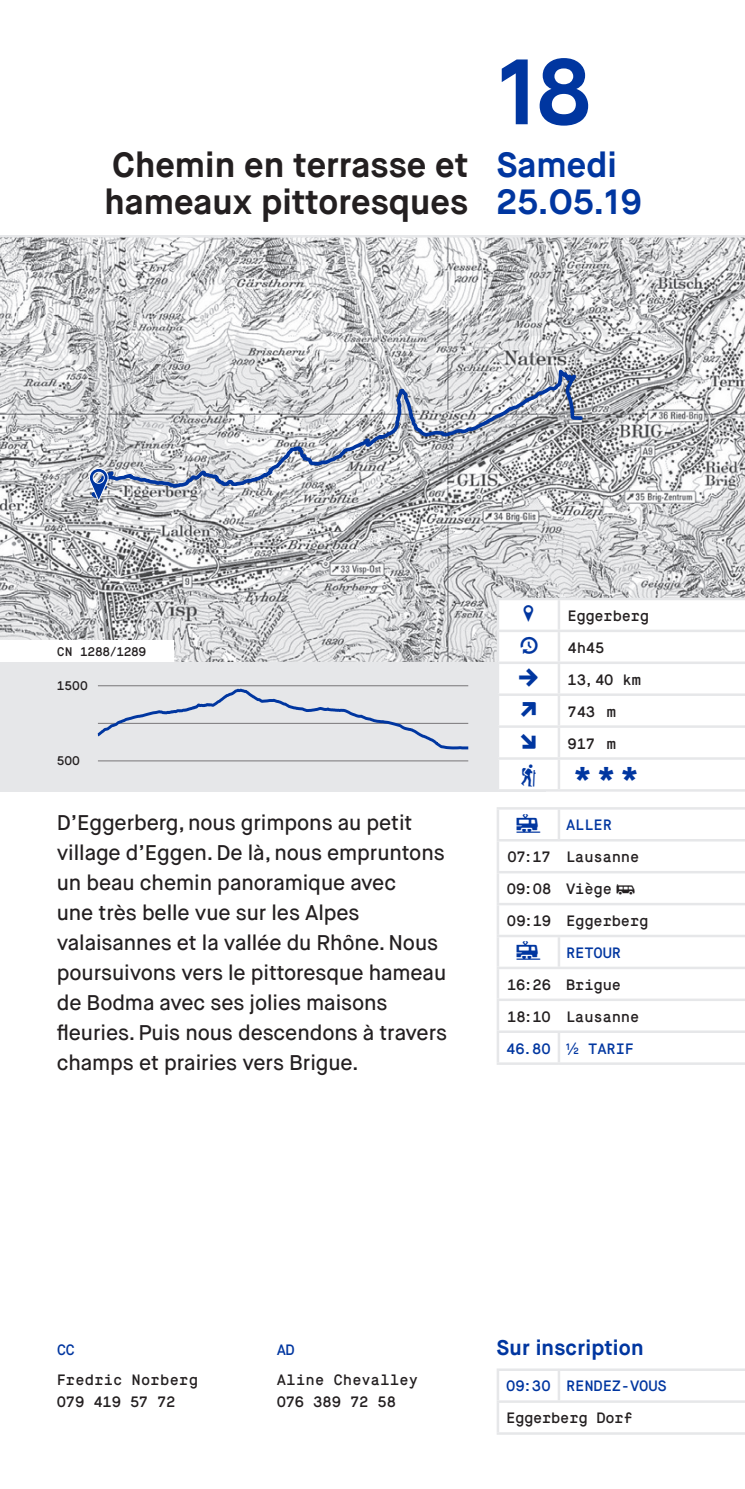
<style>
.page{position:relative;width:745px;height:1489px;background:#fff}
.page>*{position:absolute;margin:0;border:0;box-sizing:border-box;transform-origin:0 0}
.t1{font:700 92.5px "Maison Neue";color:#0036a0}
.t2{font:700 35px "Maison Neue";color:#231f20}
.t3{font:700 35px "Maison Neue";color:#0036a0}
.t4{font:30px "Tepu";color:#0036a0}
.t5{font:500 21.25px/30px "Maison Neue";letter-spacing:-.005em;color:#231f20}
.t6{font:700 21.25px "Maison Neue";letter-spacing:.01em;color:#0036a0}
.t7{font:15px "Maison Mono";letter-spacing:-.01em;color:#231f20}
.t8{font:15px "Maison Mono";letter-spacing:-.01em;color:#0036a0}
.t9{font:15px "Maison Mono";letter-spacing:.015em;color:#231f20}
.t10{font:15px "Maison Mono";letter-spacing:.01em;color:#231f20}
.t11{font:12.5px "Maison Mono";letter-spacing:-.01em;color:#231f20}
.s1{font-family:"Tepu";font-size:22.5px}
.s2{font-family:"Maison Neue";font-weight:500}
</style>
<div class="page">
<img style="left:0;top:237px;width:744px;height:424px">
<div style="left:0;top:661px;width:545px;height:130px;background:#e6e7e9"></div>
<hr style="left:98px;top:760px;width:370px;height:1px;background:#231f20">
<hr style="left:98px;top:685px;width:370px;height:1px;background:#231f20">
<svg style="left:98px;top:686px;width:370px;height:64px"></svg>
<svg style="left:86px;top:320px;width:498px;height:182px"></svg>
<svg style="left:91px;top:369px;width:491px;height:130px"></svg>
<svg style="left:89px;top:467px;width:20px;height:37px"></svg>
<hr style="left:496px;top:1370px;width:3px;height:30px;background:#e6e7e9">
<hr style="left:496px;top:1368px;width:62px;height:2px;background:#e6e7e9">
<hr style="left:557px;top:1370px;width:3px;height:30px;background:#e6e7e9">
<hr style="left:558px;top:1368px;width:186px;height:2px;background:#e6e7e9">
<hr style="left:496px;top:1402px;width:3px;height:29px;background:#e6e7e9">
<hr style="left:496px;top:1400px;width:62px;height:2px;background:#e6e7e9">
<hr style="left:496px;top:1431px;width:62px;height:3px;background:#e6e7e9">
<hr style="left:558px;top:1431px;width:186px;height:3px;background:#e6e7e9">
<hr style="left:558px;top:1400px;width:186px;height:2px;background:#e6e7e9">
<svg style="left:499px;top:600px;width:245px;height:189px"></svg>
<hr style="left:496px;top:600px;width:3px;height:29px;background:#e6e7e9">
<hr style="left:496px;top:632px;width:3px;height:29px;background:#e6e7e9">
<hr style="left:496px;top:597px;width:62px;height:3px;background:#e6e7e9">
<hr style="left:496px;top:629px;width:62px;height:3px;background:#e6e7e9">
<hr style="left:496px;top:661px;width:62px;height:3px;background:#e6e7e9">
<hr style="left:496px;top:693px;width:62px;height:3px;background:#e6e7e9">
<hr style="left:496px;top:725px;width:62px;height:2px;background:#e6e7e9">
<hr style="left:557px;top:600px;width:3px;height:29px;background:#e6e7e9">
<hr style="left:557px;top:632px;width:3px;height:29px;background:#e6e7e9">
<hr style="left:557px;top:664px;width:3px;height:29px;background:#e6e7e9">
<hr style="left:557px;top:696px;width:3px;height:29px;background:#e6e7e9">
<hr style="left:557px;top:727px;width:3px;height:30px;background:#e6e7e9">
<hr style="left:558px;top:597px;width:186px;height:3px;background:#e6e7e9">
<hr style="left:558px;top:629px;width:186px;height:3px;background:#e6e7e9">
<hr style="left:558px;top:661px;width:186px;height:3px;background:#e6e7e9">
<hr style="left:558px;top:693px;width:186px;height:3px;background:#e6e7e9">
<hr style="left:558px;top:725px;width:186px;height:2px;background:#e6e7e9">
<hr style="left:496px;top:757px;width:62px;height:2px;background:#e6e7e9">
<hr style="left:496px;top:789px;width:62px;height:2px;background:#e6e7e9">
<hr style="left:557px;top:759px;width:3px;height:30px;background:#e6e7e9">
<hr style="left:558px;top:757px;width:186px;height:2px;background:#e6e7e9">
<hr style="left:558px;top:789px;width:186px;height:2px;background:#e6e7e9">
<hr style="left:496px;top:809px;width:3px;height:30px;background:#e6e7e9">
<hr style="left:496px;top:807px;width:62px;height:2px;background:#e6e7e9">
<hr style="left:557px;top:809px;width:3px;height:30px;background:#e6e7e9">
<hr style="left:558px;top:807px;width:186px;height:2px;background:#e6e7e9">
<hr style="left:496px;top:841px;width:3px;height:29px;background:#e6e7e9">
<hr style="left:496px;top:873px;width:3px;height:29px;background:#e6e7e9">
<hr style="left:496px;top:905px;width:3px;height:29px;background:#e6e7e9">
<hr style="left:496px;top:1001px;width:3px;height:29px;background:#e6e7e9">
<hr style="left:496px;top:839px;width:62px;height:2px;background:#e6e7e9">
<hr style="left:496px;top:998px;width:62px;height:3px;background:#e6e7e9">
<hr style="left:496px;top:1062px;width:62px;height:2px;background:#e6e7e9">
<hr style="left:496px;top:870px;width:62px;height:3px;background:#e6e7e9">
<hr style="left:496px;top:902px;width:62px;height:3px;background:#e6e7e9">
<hr style="left:496px;top:966px;width:62px;height:3px;background:#e6e7e9">
<hr style="left:558px;top:839px;width:186px;height:2px;background:#e6e7e9">
<hr style="left:558px;top:998px;width:186px;height:3px;background:#e6e7e9">
<hr style="left:558px;top:1062px;width:186px;height:2px;background:#e6e7e9">
<hr style="left:558px;top:870px;width:186px;height:3px;background:#e6e7e9">
<hr style="left:558px;top:902px;width:186px;height:3px;background:#e6e7e9">
<hr style="left:558px;top:966px;width:186px;height:3px;background:#e6e7e9">
<hr style="left:496px;top:934px;width:62px;height:3px;background:#e6e7e9">
<hr style="left:496px;top:1030px;width:62px;height:2px;background:#e6e7e9">
<hr style="left:558px;top:934px;width:186px;height:3px;background:#e6e7e9">
<hr style="left:558px;top:1030px;width:186px;height:2px;background:#e6e7e9">
<hr style="left:496px;top:937px;width:3px;height:29px;background:#e6e7e9">
<hr style="left:557px;top:937px;width:3px;height:29px;background:#e6e7e9">
<hr style="left:496px;top:969px;width:3px;height:29px;background:#e6e7e9">
<hr style="left:496px;top:1032px;width:3px;height:30px;background:#e6e7e9">
<hr style="left:557px;top:1032px;width:3px;height:30px;background:#e6e7e9">
<hr style="left:0;top:235px;width:744px;height:2px;background:#e6e7e9">
<div style="left:0;top:640px;width:174px;height:21px;background:#fff"></div>
<svg style="left:520px;top:702px;width:15px;height:15px"></svg>
<svg style="left:520px;top:734px;width:15px;height:14px"></svg>
<p class="t2" style="left:112px;top:142px;width:357px">Chemin en terrasse et</p>
<p class="t2" style="left:104px;top:180px;width:365px">hameaux pittoresques</p>
<p class="t1" style="left:496px;top:33px;width:95px">18</p>
<p class="t3" style="left:496px;top:142px;width:122px">Samedi</p>
<p class="t3" style="left:496px;top:180px;width:147px">25.O5.19</p>
<p class="t11" style="left:57px;top:644px;width:91px">CN 1288/1289</p>
<p class="t11" style="left:57px;top:678px;width:32px">15OO</p>
<p class="t11" style="left:57px;top:753px;width:25px">5OO</p>
<p class="t5" style="left:57px;top:807px;width:391px">D’Eggerberg, nous grimpons au petit village d’Eggen. De là, nous empruntons un beau chemin panoramique avec<br>une très belle vue sur les Alpes valaisannes et la vallée du Rhône. Nous poursuivons vers le pittoresque hameau de Bodma avec ses jolies maisons fleuries. Puis nous descendons à travers champs et prairies vers Brigue.</p>
<p class="t4" style="left:513px;top:599px;width:31px">Y</p>
<p class="t4" style="left:513px;top:630px;width:31px">Ц</p>
<p class="t4" style="left:513px;top:662px;width:31px">→</p>
<p class="t7" style="left:567px;top:607px;width:83px">Eggerberg</p>
<p class="t7" style="left:567px;top:638px;width:38px">4h45</p>
<p class="t7" style="left:567px;top:670px;width:75px">13,4O km</p>
<p class="t7" style="left:567px;top:702px;width:50px">743 m</p>
<p class="t7" style="left:567px;top:734px;width:50px">917 m</p>
<p class="t4" style="left:567px;top:758px;width:78px">***</p>
<p class="t4" style="left:513px;top:760px;width:31px">Ă</p>
<p class="t4" style="left:513px;top:808px;width:31px">ě</p>
<p class="t8" style="left:565px;top:816px;width:47px">ALLER</p>
<p class="t7" style="left:507px;top:848px;width:45px">O7:17</p>
<p class="t7" style="left:565px;top:848px;width:75px">Lausanne</p>
<p class="t7" style="left:506px;top:879px;width:46px">O9:O8</p>
<p class="t7" style="left:565px;top:879px;width:72px">Viège <span class="s1">d</span></p>
<p class="t7" style="left:506px;top:911px;width:46px">O9:19</p>
<p class="t7" style="left:565px;top:911px;width:84px">Eggerberg</p>
<p class="t4" style="left:513px;top:935px;width:31px">ě</p>
<p class="t8" style="left:565px;top:943px;width:57px">RETOUR</p>
<p class="t7" style="left:506px;top:975px;width:46px">16:26</p>
<p class="t7" style="left:565px;top:975px;width:57px">Brigue</p>
<p class="t7" style="left:507px;top:1007px;width:45px">18:1O</p>
<p class="t7" style="left:565px;top:1007px;width:75px">Lausanne</p>
<p class="t8" style="left:505px;top:1039px;width:46px">46.8O</p>
<p class="t8" style="left:565px;top:1039px;width:70px"><span class="s2">½</span> TARIF</p>
<p class="t8" style="left:57px;top:1340px;width:20px">CC</p>
<p class="t8" style="left:276px;top:1340px;width:20px">AD</p>
<p class="t6" style="left:496px;top:1333px;width:148px">Sur inscription</p>
<p class="t9" style="left:57px;top:1370px;width:143px">Fredric Norberg</p>
<p class="t7" style="left:57px;top:1393px;width:120px">O79 419 57 72</p>
<p class="t10" style="left:276px;top:1370px;width:143px">Aline Chevalley</p>
<p class="t7" style="left:276px;top:1393px;width:121px">O76 389 72 58</p>
<p class="t8" style="left:505px;top:1377px;width:46px">O9:3O</p>
<p class="t8" style="left:565px;top:1377px;width:102px">RENDEZ-VOUS</p>
<p class="t7" style="left:506px;top:1409px;width:128px">Eggerberg Dorf</p>
</div>
